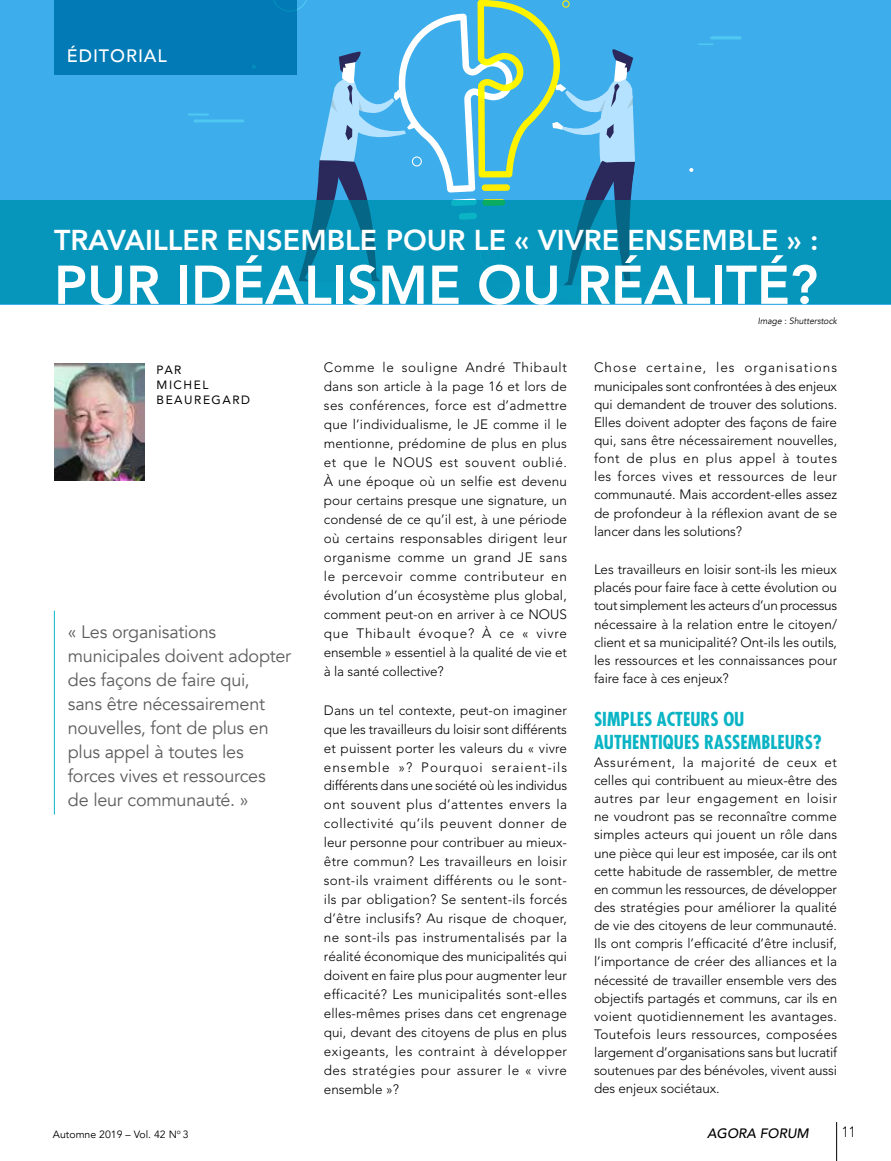
<style>
.page{position:relative;width:891px;height:1161px;background:#fff}
.page>*{position:absolute;margin:0;border:0;box-sizing:border-box;transform-origin:0 0}
.t1{font:800 54px "Avenir";color:#fff}
.t2{font:800 28.5px "Avenir";color:#fff}
.t3{font:700 condensed 18.75px/22.6px "Futura";color:#0ab4c5}
.t4{font:18px/24px "Avenir";letter-spacing:-.015em;color:#5e5e5f}
.t5{font:500 18px "Avenir";letter-spacing:.05em;color:#fff}
.t6{font:300 14.85px "Avenir";color:#000;scale:.91 1}
.t7{font:300 13.5px/18.9px "Avenir";letter-spacing:-.01em;color:#000;text-align:justify}
.t8{font:italic 500 13.5px "Avenir";color:#000}
.t9{font:12px/15px "Avenir";letter-spacing:.125em;color:#000}
.t10{font:10.5px "Avenir";color:#000}
.t11{font:italic 9.15px "Avenir";color:#000;scale:.95 1}
.s1{font-style:normal}
</style>
<div class="page">
<div style="left:0;top:0;width:891px;height:304px;background:#3dadeb"></div>
<svg style="left:689px;top:168px;width:4px;height:4px"></svg>
<hr style="left:188px;top:113px;width:21px;height:3px;background:#70ffff">
<svg style="left:698px;top:44px;width:16px;height:1px"></svg>
<hr style="left:194px;top:119px;width:50px;height:3px;background:#70ffff;border-radius:2px">
<hr style="left:710px;top:36px;width:32px;height:3px;background:#70ffff;border-radius:2px">
<svg style="left:297px;top:0;width:338px;height:200px"></svg>
<div style="left:0;top:200px;width:891px;height:104px;background:#0696bc"></div>
<div style="left:54px;top:0;width:243px;height:75px;background:#027ab5"></div>
<img style="left:54px;top:363px;width:91px;height:117px">
<hr style="left:54px;top:611px;width:1px;height:204px;background:#0ab4c5">
<hr style="left:836px;top:1122px;width:1px;height:39px;background:#000">
<h3 class="t5" style="left:67px;top:45px;width:101px">ÉDITORIAL</h3>
<h2 class="t2" style="left:54px;top:223px;width:766px">TRAVAILLER ENSEMBLE POUR LE « VIVRE ENSEMBLE » :</h2>
<h1 class="t1" style="left:54px;top:254px;width:765px">PUR IDÉALISME OU RÉALITÉ?</h1>
<p class="t9" style="left:157px;top:363px;width:95px">PAR<br>MICHEL<br>BEAUREGARD</p>
<h3 class="t4" style="left:68px;top:621px;width:225px">« Les organisations municipales doivent adopter des façons de faire qui,<br>sans être nécessairement nouvelles, font de plus en plus appel à toutes les forces vives et ressources<br>de leur communauté. »</h3>
<p class="t7" style="left:324px;top:359px;width:245px">Comme le souligne André Thibault dans son article à la page 16 et lors de ses conférences, force est d’admettre que l’individualisme, le JE comme il le mentionne, prédomine de plus en plus et que le NOUS est souvent oublié.<br>À une époque où un selfie est devenu pour certains presque une signature, un condensé de ce qu’il est, à une période où certains responsables dirigent leur organisme comme un grand JE sans le percevoir comme contributeur en évolution d’un écosystème plus global, comment peut-on en arriver à ce NOUS que Thibault évoque? À ce « vivre ensemble » essentiel à la qualité de vie et à la santé collective?</p>
<p class="t7" style="left:324px;top:702px;width:245px">Dans un tel contexte, peut-on imaginer que les travailleurs du loisir sont différents et puissent porter les valeurs du « vivre ensemble »? Pourquoi seraient-ils différents dans une société où les individus ont souvent plus d’attentes envers la collectivité qu’ils peuvent donner de leur personne pour contribuer au mieux&shy;être commun? Les travailleurs en loisir sont-ils vraiment différents ou le sont&shy;ils par obligation? Se sentent-ils forcés d’être inclusifs? Au risque de choquer, ne sont-ils pas instrumentalisés par la réalité économique des municipalités qui doivent en faire plus pour augmenter leur efficacité? Les municipalités sont-elles elles-mêmes prises dans cet engrenage qui, devant des citoyens de plus en plus exigeants, les contraint à développer des stratégies pour assurer le « vivre ensemble »?</p>
<p class="t11" style="left:758px;top:317px;width:85px">Image <span class="s1">:</span> Shutterstock</p>
<p class="t7" style="left:594px;top:360px;width:245px;line-height:18.1px">Chose certaine, les organisations municipales sont confrontées à des enjeux qui demandent de trouver des solutions.<br>Elles doivent adopter des façons de faire qui, sans être nécessairement nouvelles, font de plus en plus appel à toutes les forces vives et ressources de leur communauté. Mais accordent-elles assez de profondeur à la réflexion avant de se lancer dans les solutions?</p>
<p class="t7" style="left:594px;top:562px;width:245px;line-height:18.1px">Les travailleurs en loisir sont-ils les mieux placés pour faire face à cette évolution ou tout simplement les acteurs d’un processus nécessaire à la relation entre le citoyen/ client et sa municipalité? Ont-ils les outils, les ressources et les connaissances pour faire face à ces enjeux?</p>
<h3 class="t3" style="left:594px;top:708px;width:229px">SIMPLES ACTEURS OU<br>AUTHENTIQUES RASSEMBLEURS?</h3>
<p class="t7" style="left:594px;top:754px;width:245px;line-height:18.1px">Assurément, la majorité de ceux et celles qui contribuent au mieux-être des autres par leur engagement en loisir ne voudront pas se reconnaître comme simples acteurs qui jouent un rôle dans une pièce qui leur est imposée, car ils ont cette habitude de rassembler, de mettre en commun les ressources, de développer des stratégies pour améliorer la qualité de vie des citoyens de leur communauté.<br>Ils ont compris l’efficacité d’être inclusif, l’importance de créer des alliances et la nécessité de travailler ensemble vers des objectifs partagés et communs, car ils en voient quotidiennement les avantages.<br>Toutefois leurs ressources, composées largement d’organisations sans but lucratif soutenues par des bénévoles, vivent aussi des enjeux sociétaux.</p>
<p class="t10" style="left:53px;top:1130px;width:137px">Automne 2019 – Vol. 42 N<sup>o</sup> 3</p>
<p class="t8" style="left:707px;top:1125px;width:103px">AGORA FORUM</p>
<p class="t6" style="left:842px;top:1126px;width:17px">11</p>
</div>
